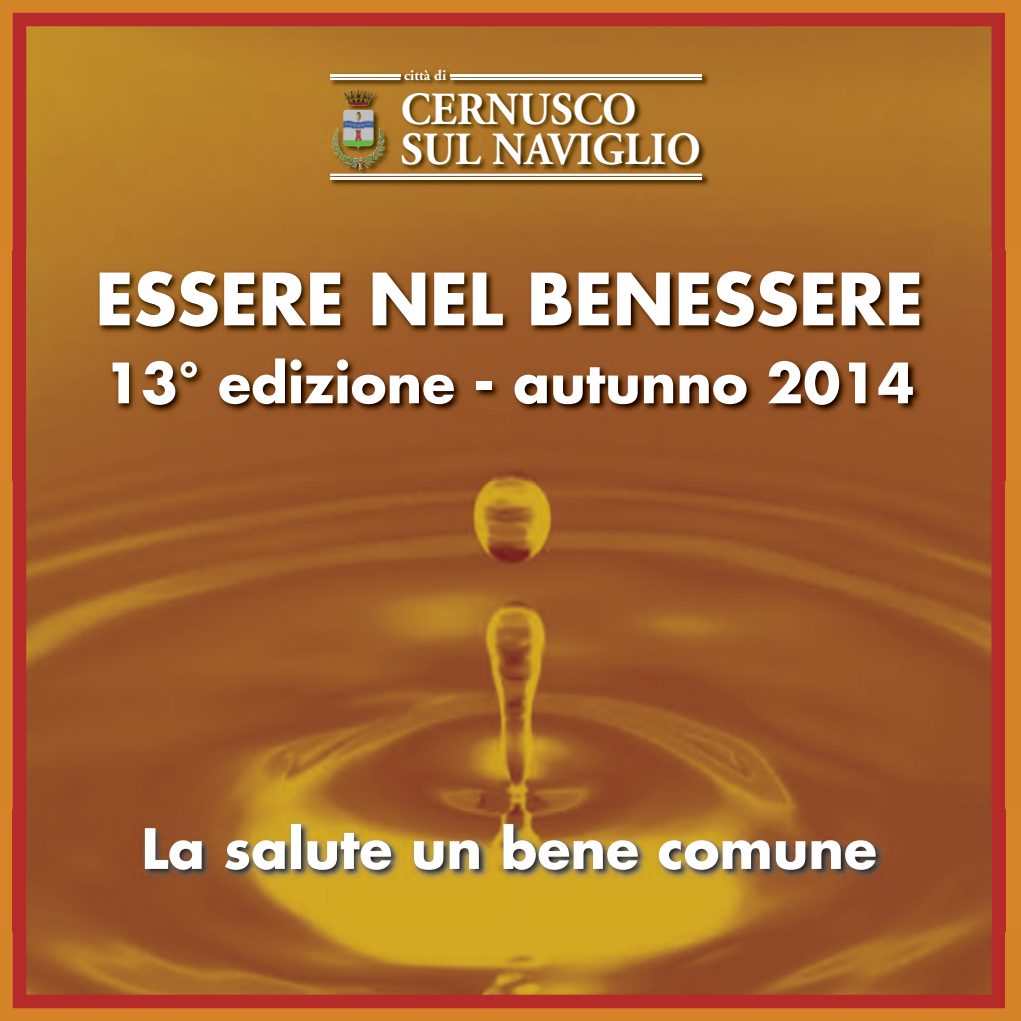
<style>
.page{position:relative;width:1021px;height:1021px;background:#fff}
.page>*{position:absolute;margin:0;border:0;box-sizing:border-box;transform-origin:0 0}
.t1{font:700 69.98px "Futura";color:#fff}
.t2{font:700 54px "Futura";color:#fff}
.t3{font:700 45.9px/40.5px "Adobe Garamond";color:#fff;scale:.95 1}
.t4{font:700 14.62px "Adobe Garamond";color:#fff}
</style>
<div class="page">
<div style="left:0;top:0;width:1020px;height:1020px;background:#d58327"></div>
<img style="left:28px;top:28px;width:962px;height:965px">
<div style="left:13px;top:13px;width:992px;height:995px;border:14px solid #b62a29"></div>
<img style="left:12px;top:251px;width:994px;height:229px">
<img style="left:12px;top:809px;width:994px;height:122px">
<img style="left:320px;top:50px;width:414px;height:169px">
<img style="left:342px;top:89px;width:43px;height:74px">
<hr style="left:330px;top:74px;width:70px;height:3px;background:#fff">
<hr style="left:450px;top:74px;width:252px;height:3px;background:#fff">
<hr style="left:330px;top:177px;width:372px;height:3px;background:#fff">
<hr style="left:330px;top:78px;width:70px;height:2px;background:#fff">
<hr style="left:450px;top:78px;width:252px;height:2px;background:#fff">
<hr style="left:330px;top:174px;width:372px;height:2px;background:#fff">
<p class="t4" style="left:404px;top:69px;width:44px">città di</p>
<p class="t3" style="left:401px;top:93px;width:317px">CERNUSCO<br>SUL NAVIGLIO</p>
<p class="t1" style="left:95px;top:267px;width:829px">ESSERE NEL BENESSERE</p>
<p class="t2" style="left:104px;top:358px;width:812px">13° edizione - autunno 2014</p>
<p class="t2" style="left:141px;top:824px;width:737px">La salute un bene comune</p>
</div>
